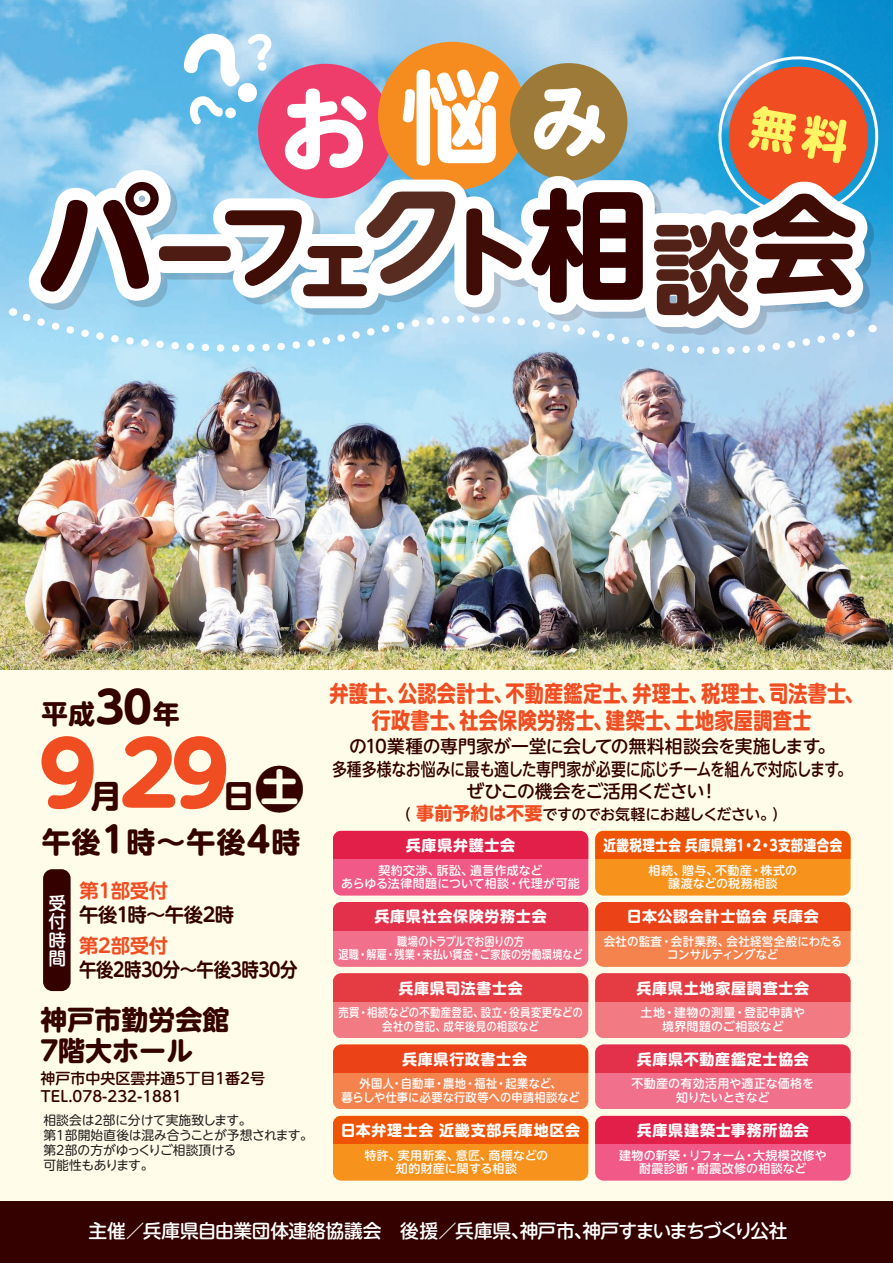
<style>
.page{position:relative;width:893px;height:1263px;background:#fff}
.page>*{position:absolute;margin:0;border:0;box-sizing:border-box;transform-origin:0 0}
.t1{font:700 95.7px "UD Shin M Go Pr 6";color:#3f0c06}
.t2{font:700 90.9px "UD Shin M Go Pr 6";color:#fff}
.t3{font:700 87.3px "UD Shin M Go Pr 6";color:#f04d22}
.t4{font:700 31.8px "UD Shin M Go Pr 6";color:#340000}
.t5{font:700 28.95px "UD Shin M Go Pr 6";color:#340000}
.t6{font:700 27px/30.8px "UD Shin M Go Pr 6";color:#340000}
.t7{font:700 26.4px "UD Shin M Go Pr 6";color:#340000}
.t8{font:700 22.5px/26.2px "UD Shin M Go Pr 6";letter-spacing:.015em;color:#f04d22;text-align:center;scale:.85 1}
.t9{font:700 19.35px "UD Shin M Go Pr 6 De";letter-spacing:-.03em;color:#340000;scale:.9 1}
.t10{font:700 19.35px "UD Shin M Go Pr 6 De";letter-spacing:-.03em;color:#340000}
.t11{font:700 19.35px "UD Shin M Go Pr 6 De";letter-spacing:-.02em;color:#f04d22}
.t12{font:500 18.75px "UD Shin M Go Pr 6";letter-spacing:-.035em;color:#fff}
.t13{font:500 17.85px/22.5px "UD Shin M Go Pr 6";letter-spacing:-.02em;color:#340000;text-align:center}
.t14{font:500 17.85px/18.5px "UD Shin M Go Pr 6";color:#fff;text-align:justify}
.t15{font:700 15px "UD Shin M Go Pr 6";letter-spacing:.05em;color:#fff}
.t16{font:500 15px/18px "UD Shin M Go Pr 6";color:#340000}
.t17{font:500 15px "UD Shin M Go Pr 6";letter-spacing:-.04em;color:#340000}
.t18{font:700 15px "UD Shin M Go Pr 6";letter-spacing:.05em;color:#fff;scale:.83 1}
.t19{font:12.75px/15px "UD Shin M Go Pr 6";letter-spacing:-.01em;color:#231f20}
.t20{font:500 12px/13.5px "UD Shin M Go Pr 6";letter-spacing:.015em;color:#fff;text-align:center}
.t21{font:500 12px/13.5px "UD Shin M Go Pr 6";letter-spacing:.015em;color:#fff;text-align:center;scale:.94 1}
.t22{font:500 12px/13.5px "UD Shin M Go Pr 6";letter-spacing:.015em;color:#fff;text-align:center;scale:.87 1}
.t23{font:500 12px/13.5px "UD Shin M Go Pr 6";letter-spacing:.015em;color:#fff;text-align:center;scale:.85 1}
.t24{font:500 12px/13.5px "UD Shin M Go Pr 6";letter-spacing:.015em;color:#fff;text-align:center;scale:.96 1}
.s1{font-size:100.5px}
.s2{font-size:122.85px;color:#340000}
.s3{color:#340000}
.s4{font-size:111.6px;color:#592c22}
.s5{font-size:119.7px;color:#340000}
.s6{font-size:98.85px;color:#522218}
.s7{font-size:106.8px}
.s8{font-size:43.65px}
.s9{font-size:49.65px}
.s10{font-size:35.25px}
.s11{font-weight:700;font-size:18px;color:#f04d22}
</style>
<div class="page">
<div style="left:0;top:662px;width:893px;height:578px;background:#fffde9"></div>
<div style="left:0;top:1201px;width:893px;height:62px;background:#340000"></div>
<img style="left:0;top:0;width:893px;height:669px">
<div style="left:43px;top:869px;width:28px;height:122px;background:#340000;border-radius:9px"></div>
<div style="left:333px;top:1144px;width:255px;height:37px;background:#f7931d"></div>
<div style="left:333px;top:1116px;width:255px;height:28px;background:#ef5403"></div>
<div style="left:333px;top:1073px;width:255px;height:36px;background:#f5834e"></div>
<div style="left:333px;top:1044px;width:255px;height:29px;background:#eb4317"></div>
<div style="left:333px;top:1001px;width:255px;height:37px;background:#f27b83"></div>
<div style="left:333px;top:973px;width:255px;height:28px;background:#e53b43"></div>
<div style="left:333px;top:930px;width:255px;height:37px;background:#f1708b"></div>
<div style="left:333px;top:902px;width:255px;height:28px;background:#e3314b"></div>
<div style="left:333px;top:859px;width:255px;height:37px;background:#f05988"></div>
<div style="left:333px;top:831px;width:255px;height:28px;background:#e11f48"></div>
<div style="left:595px;top:1144px;width:256px;height:37px;background:#f05988"></div>
<div style="left:595px;top:1116px;width:256px;height:28px;background:#e11f48"></div>
<div style="left:595px;top:1073px;width:256px;height:36px;background:#f1708b"></div>
<div style="left:595px;top:1044px;width:256px;height:29px;background:#e3314b"></div>
<div style="left:595px;top:1001px;width:256px;height:37px;background:#f27b83"></div>
<div style="left:595px;top:973px;width:256px;height:28px;background:#e53b43"></div>
<div style="left:595px;top:930px;width:256px;height:37px;background:#f5834e"></div>
<div style="left:595px;top:902px;width:256px;height:28px;background:#eb4317"></div>
<div style="left:595px;top:859px;width:256px;height:37px;background:#f7931d"></div>
<div style="left:595px;top:831px;width:256px;height:28px;background:#ef5403"></div>
<svg style="left:17px;top:362px;width:857px;height:13px;background:#aad0e7"></svg>
<svg style="left:9px;top:31px;width:881px;height:331px"></svg>
<h2 class="t2" style="left:279px;top:51px;width:331px">お<span class="s1">悩</span><sup>み</sup></h2>
<h1 class="t1" style="left:35px;top:165px;width:824px"><span class="s2">パ</span><span class="s3">ー</span>フ<sub>ェ</sub><span class="s4">ク</span>ト<span class="s5">相</span><span class="s6">談</span><span class="s7">会</span></h1>
<h3 class="t7" style="left:42px;top:691px;width:140px">平成<span class="s8">30</span>年</h3>
<h3 class="t3" style="left:39px;top:699px;width:192px">9 29</h3>
<h3 class="t4" style="left:223px;top:768px;width:83px">日<span class="s9">土</span></h3>
<h3 class="t5" style="left:42px;top:817px;width:260px">午後<span class="s10">1</span>時～午後<span class="s10">4</span>時</h3>
<h3 class="t4" style="left:90px;top:768px;width:33px">月</h3>
<h3 class="t14" style="left:48px;top:893px;width:19px">受付時間</h3>
<h3 class="t11" style="left:79px;top:874px;width:90px">第1部受付</h3>
<h3 class="t10" style="left:79px;top:898px;width:195px">午後1時～午後2時　　</h3>
<h3 class="t11" style="left:79px;top:929px;width:90px">第2部受付</h3>
<h3 class="t9" style="left:79px;top:953px;width:244px">午後2時30分～午後3時30分</h3>
<h3 class="t6" style="left:40px;top:1002px;width:190px">神戸市勤労会館<br>7階大ホール</h3>
<p class="t16" style="left:40px;top:1068px;width:226px">神戸市中央区雲井通5丁目1番2号<br>TEL.078-232-1881</p>
<p class="t19" style="left:43px;top:1111px;width:271px">相談会は2部に分けて実施致します。<br>第1部開始直後は混み合うことが予想されます。第2部の方がゆっくりご相談頂ける<br>可能性もあります。</p>
<h3 class="t8" style="left:329px;top:679px;width:619px">弁護士、公認会計士、不動産鑑定士、弁理士、税理士、司法書士､行政書士、社会保険労務士、建築士、土地家屋調査士</h3>
<h3 class="t13" style="left:332px;top:734px;width:522px">の10業種の専門家が一堂に会しての無料相談会を実施します。<br>多種多様なお悩みに最も適した専門家が必要に応じチームを組んで対応します。ぜひこの機会をご活用ください！</h3>
<p class="t17" style="left:396px;top:802px;width:393px">（ <span class="s11">事前予約は不要</span>ですのでお気軽にお越しください｡ ）</p>
<p class="t15" style="left:406px;top:832px;width:111px">兵庫県弁護士会</p>
<p class="t18" style="left:603px;top:832px;width:289px">近畿税理士会 兵庫県第1・2・3支部連合会</p>
<p class="t20" style="left:341px;top:862px;width:240px">契約交渉、訴訟、遺言作成など<br>あらゆる法律問題について相談・代理が可能</p>
<p class="t20" style="left:649px;top:862px;width:150px">相続、贈与、不動産・株式の譲渡などの税務相談</p>
<p class="t15" style="left:374px;top:904px;width:174px">兵庫県社会保険労務士会</p>
<p class="t15" style="left:627px;top:904px;width:193px">日本公認会計士協会 兵庫会</p>
<p class="t23" style="left:339px;top:934px;width:289px">職場のトラブルでお困りの方<br>退職・解雇・残業・未払い賃金・ご家族の労働環境など</p>
<p class="t24" style="left:604px;top:934px;width:250px">会社の監査・会計業務、会社経営全般にわたるコンサルティングなど</p>
<p class="t15" style="left:398px;top:975px;width:126px">兵庫県司法書士会</p>
<p class="t15" style="left:636px;top:975px;width:174px">兵庫県土地家屋調査士会</p>
<p class="t22" style="left:338px;top:1005px;width:282px">売買・相続などの不動産登記、設立・役員変更などの会社の登記、成年後見の相談など</p>
<p class="t20" style="left:641px;top:1005px;width:166px">土地・建物の測量・登記申請や境界問題のご相談など</p>
<p class="t15" style="left:402px;top:1046px;width:126px">兵庫県行政書士会</p>
<p class="t15" style="left:637px;top:1046px;width:174px">兵庫県不動産鑑定士協会</p>
<p class="t21" style="left:341px;top:1076px;width:255px">外国人・自動車・農地・福祉・起業など、<br>暮らしや仕事に必要な行政等への申請相談など</p>
<p class="t20" style="left:631px;top:1076px;width:184px">不動産の有効活用や適正な価格を知りたいときなど</p>
<p class="t15" style="left:341px;top:1117px;width:241px">日本弁理士会 近畿支部兵庫地区会</p>
<p class="t15" style="left:637px;top:1117px;width:174px">兵庫県建築士事務所協会</p>
<p class="t20" style="left:365px;top:1147px;width:185px">特許、実用新案、意匠、商標などの知的財産に関する相談</p>
<p class="t20" style="left:619px;top:1147px;width:209px">建物の新築・リフォーム・大規模改修や耐震診断・耐震改修の相談など</p>
<h3 class="t12" style="left:89px;top:1215px;width:700px">主催／兵庫県自由業団体連絡協議会　後援／兵庫県、神戸市、神戸すまいまちづくり公社</h3>
</div>
